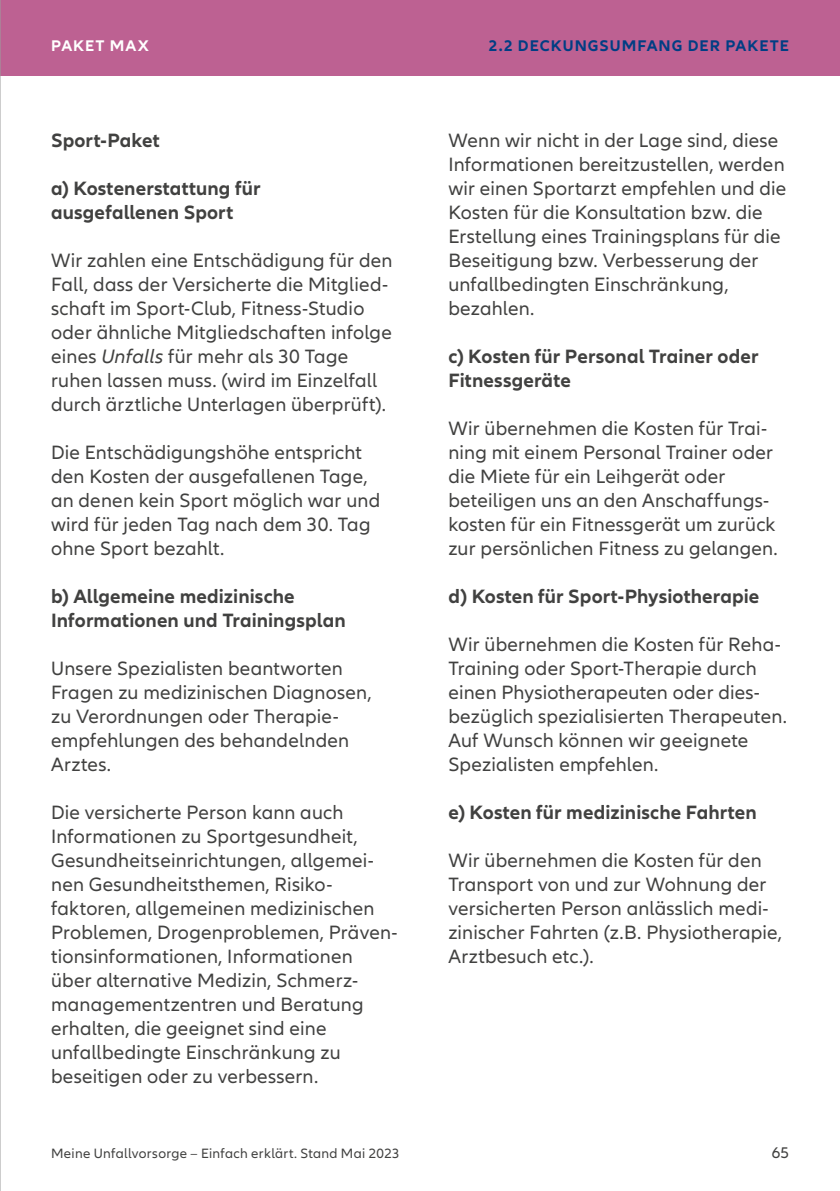
<style>
.page{position:relative;width:840px;height:1191px;background:#fff}
.page>*{position:absolute;margin:0;border:0;box-sizing:border-box;transform-origin:0 0}
.t1{font:20px/24px "Allianz Neo";letter-spacing:.01em;color:#414140}
.t2{font:700 20px/24px "Allianz Neo";letter-spacing:.005em;color:#414140}
.t3{font:700 16px "Allianz Neo";letter-spacing:.065em;color:#003e84}
.t4{font:700 16px "Allianz Neo";letter-spacing:.065em;color:#fff}
.t5{font:16px "Allianz Neo";color:#414140}
.t6{font:14px "Allianz Neo";letter-spacing:.02em;color:#414140}
.s1{font-style:italic}
</style>
<div class="page">
<div style="left:0;top:0;width:839px;height:75px;background:#bd6192"></div>
<hr style="left:0;top:0;width:1px;height:1191px;background:#9c9d9d">
<p class="t4" style="left:51px;top:36px;width:99px">PAKET MAX</p>
<p class="t3" style="left:488px;top:36px;width:301px">2.2 DECKUNGSUMFANG DER PAKETE</p>
<p class="t2" style="left:51px;top:129px;width:110px">Sport-Paket</p>
<p class="t2" style="left:51px;top:177px;width:211px">a) Kostenerstattung für ausgefallenen Sport</p>
<p class="t1" style="left:51px;top:249px;width:343px">Wir zahlen eine Entschädigung für den Fall, dass der Versicherte die Mitglied&shy;schaft im Sport-Club, Fitness-Studio oder ähnliche Mitgliedschaften infolge eines <span class="s1">Unfalls</span> für mehr als 30 Tage ruhen lassen muss. (wird im Einzelfall durch ärztliche Unterlagen überprüft).</p>
<p class="t1" style="left:51px;top:441px;width:330px">Die Entschädigungshöhe entspricht den Kosten der ausgefallenen Tage, an denen kein Sport möglich war und wird für jeden Tag nach dem 30. Tag ohne Sport bezahlt.</p>
<p class="t2" style="left:51px;top:585px;width:296px">b) Allgemeine medizinische<br>Informationen und Trainingsplan</p>
<p class="t1" style="left:51px;top:657px;width:322px">Unsere Spezialisten beantworten<br>Fragen zu medizinischen Diagnosen, zu Verordnungen oder Therapie&shy;empfehlungen des behandelnden<br>Arztes.</p>
<p class="t1" style="left:51px;top:801px;width:348px">Die versicherte Person kann auch Informationen zu Sportgesundheit, Gesundheitseinrichtungen, allgemei&shy;nen Gesundheitsthemen, Risiko&shy;faktoren, allgemeinen medizinischen Problemen, Drogenproblemen, Präven&shy;tionsinformationen, Informationen über alternative Medizin, Schmerz&shy;managementzentren und Beratung erhalten, die geeignet sind eine unfallbedingte Einschränkung zu beseitigen oder zu verbessern.</p>
<p class="t1" style="left:448px;top:129px;width:339px">Wenn wir nicht in der Lage sind, diese Informationen bereitzustellen, werden wir einen Sportarzt empfehlen und die Kosten für die Konsultation bzw. die Erstellung eines Trainingsplans für die Beseitigung bzw. Verbesserung der unfallbedingten Einschränkung, bezahlen.</p>
<p class="t2" style="left:448px;top:345px;width:311px">c) Kosten für Personal Trainer oder<br>Fitnessgeräte</p>
<p class="t1" style="left:448px;top:417px;width:331px">Wir übernehmen die Kosten für Trai&shy;ning mit einem Personal Trainer oder die Miete für ein Leihgerät oder beteiligen uns an den Anschaffungs&shy;kosten für ein Fitnessgerät um zurück zur persönlichen Fitness zu gelangen.</p>
<p class="t2" style="left:448px;top:585px;width:312px">d) Kosten für Sport-Physiotherapie</p>
<p class="t1" style="left:448px;top:633px;width:340px">Wir übernehmen die Kosten für Reha-Training oder Sport-Therapie durch einen Physiotherapeuten oder dies&shy;bezüglich spezialisierten Therapeuten.<br>Auf Wunsch können wir geeignete Spezialisten empfehlen.</p>
<p class="t2" style="left:448px;top:801px;width:310px">e) Kosten für medizinische Fahrten</p>
<p class="t1" style="left:448px;top:849px;width:335px">Wir übernehmen die Kosten für den Transport von und zur Wohnung der versicherten Person anlässlich medi&shy;zinischer Fahrten (z.B. Physiotherapie, Arztbesuch etc.).</p>
<p class="t6" style="left:51px;top:1145px;width:350px">Meine Unfallvorsorge – Einfach erklärt. Stand Mai 2023</p>
<p class="t5" style="left:771px;top:1143px;width:19px">65</p>
</div>
